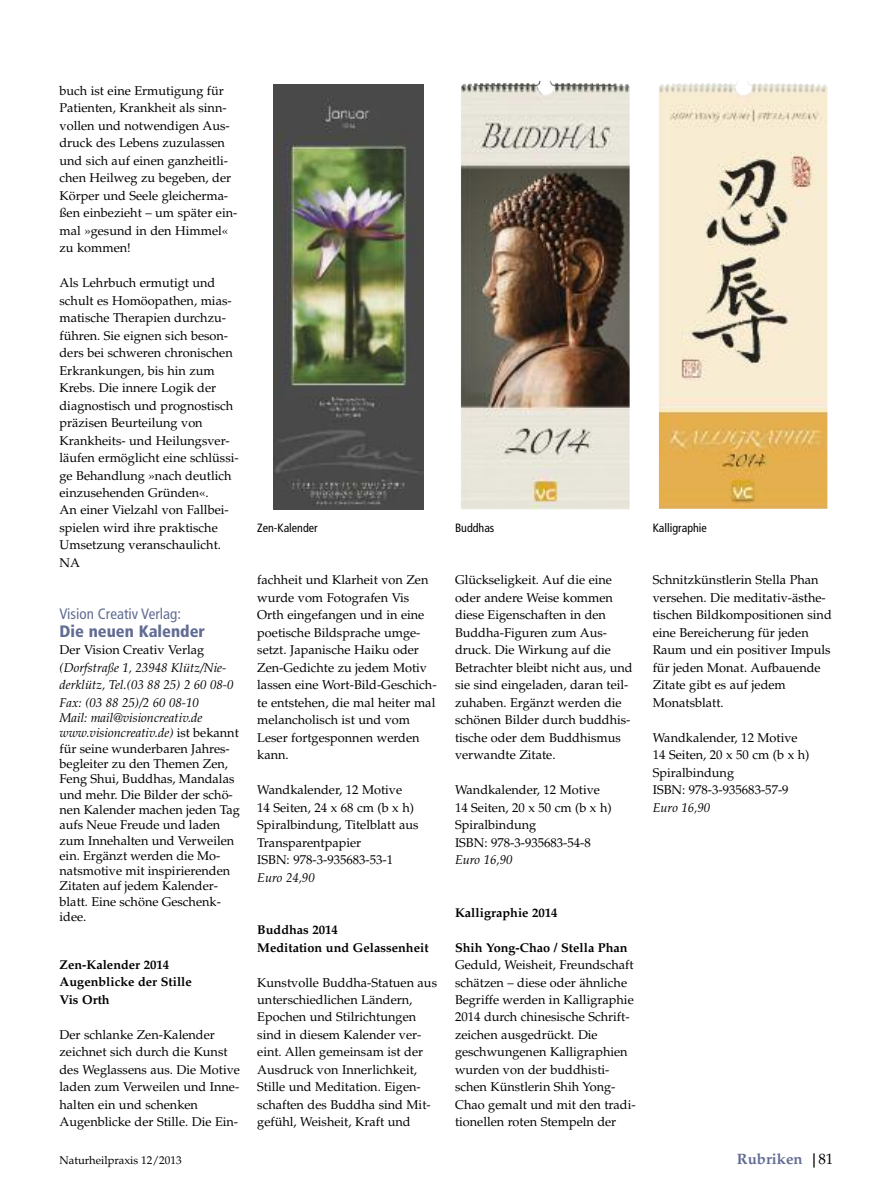
<style>
.page{position:relative;width:893px;height:1191px;background:#fff}
.page>*{position:absolute;margin:0;border:0;box-sizing:border-box;transform-origin:0 0}
.t1{font:900 condensed 16.5px "Frutiger LT Pro";color:#616c93}
.t2{font:condensed 15px "Frutiger LT Pro";color:#616c93}
.t3{font:700 15px "Palatino LT Std";color:#616c93}
.t4{font:12.75px/17.5px "Palatino LT Std";color:#000}
.t5{font:700 12.75px/17.5px "Palatino LT Std";color:#000}
.t6{font:italic 12.75px/17.5px "Palatino LT Std";color:#000}
.t7{font:condensed 12px "Frutiger LT Pro";color:#000}
.t8{font:11.25px "Palatino LT Std";color:#000}
.s1{font-style:italic}
.s2{font-size:14.25px;color:#000}
.s3{font-weight:400;color:#000}
</style>
<div class="page">
<img style="left:461px;top:81px;width:169px;height:428px">
<img style="left:274px;top:84px;width:150px;height:425px">
<img style="left:659px;top:81px;width:168px;height:428px">
<p class="t4" style="left:60px;top:83px;width:179px">buch ist eine Ermutigung für<br>Patienten, Krankheit als sinn&shy;vollen und notwendigen Aus&shy;druck des Lebens zuzulassen und sich auf einen ganzheitli&shy;chen Heilweg zu begeben, der<br>Körper und Seele gleicherma&shy;ßen einbezieht – um später ein&shy;mal »gesund in den Himmel« zu kommen!</p>
<p class="t4" style="left:60px;top:275px;width:181px">Als Lehrbuch ermutigt und schult es Homöopathen, mias&shy;matische Therapien durchzu&shy;führen. Sie eignen sich beson&shy;ders bei schweren chronischen<br>Erkrankungen, bis hin zum<br>Krebs. Die innere Logik der diagnostisch und prognostisch präzisen Beurteilung von<br>Krankheits- und Heilungsver&shy;läufen ermöglicht eine schlüssi&shy;ge Behandlung »nach deutlich einzusehenden Gründen«.<br>An einer Vielzahl von Fallbei&shy;spielen wird ihre praktische<br>Umsetzung veranschaulicht.<br>NA</p>
<p class="t2" style="left:60px;top:609px;width:123px">Vision Creativ Verlag:</p>
<p class="t1" style="left:60px;top:625px;width:147px">Die neuen Kalender</p>
<p class="t4" style="left:60px;top:642px;width:146px">Der Vision Creativ Verlag</p>
<p class="t6" style="left:60px;top:660px;width:176px">(Dorfstraße 1, 23948 Klütz/Nie&shy;derklütz, Tel.(03 88 25) 2 60 08-0<br>Fax: (03 88 25)/2 60 08-10</p>
<p class="t4" style="left:60px;top:711px;width:182px;line-height:15.3px"><span class="s1">Mail: mail@visioncreativ.de www.visioncreativ.de)</span> ist bekannt für seine wunderbaren Jahres&shy;begleiter zu den Themen Zen,<br>Feng Shui, Buddhas, Mandalas und mehr. Die Bilder der schö&shy;nen Kalender machen jeden Tag aufs Neue Freude und laden zum Innehalten und Verweilen ein. Ergänzt werden die Mo&shy;natsmotive mit inspirierenden<br>Zitaten auf jedem Kalender&shy;blatt. Eine schöne Geschenk&shy;idee.</p>
<p class="t5" style="left:60px;top:957px;width:134px">Zen-Kalender 2014<br>Augenblicke der Stille<br>Vis Orth</p>
<p class="t4" style="left:60px;top:1027px;width:182px">Der schlanke Zen-Kalender zeichnet sich durch die Kunst des Weglassens aus. Die Motive laden zum Verweilen und Inne&shy;halten ein und schenken<br>Augenblicke der Stille. Die Ein-</p>
<p class="t7" style="left:257px;top:523px;width:62px">Zen-Kalender</p>
<p class="t7" style="left:455px;top:523px;width:41px">Buddhas</p>
<p class="t7" style="left:653px;top:523px;width:56px">Kalligraphie</p>
<p class="t4" style="left:257px;top:573px;width:181px">fachheit und Klarheit von Zen wurde vom Fotografen Vis<br>Orth eingefangen und in eine poetische Bildsprache umge&shy;setzt. Japanische Haiku oder<br>Zen-Gedichte zu jedem Motiv lassen eine Wort-Bild-Geschich&shy;te entstehen, die mal heiter mal melancholisch ist und vom<br>Leser fortgesponnen werden kann.</p>
<p class="t4" style="left:257px;top:782px;width:163px">Wandkalender, 12 Motive<br>14 Seiten, 24 x 68 cm (b x h)<br>Spiralbindung, Titelblatt aus<br>Transparentpapier<br>ISBN: 978-3-935683-53-1</p>
<p class="t6" style="left:257px;top:870px;width:59px">Euro 24,90</p>
<p class="t5" style="left:257px;top:922px;width:173px">Buddhas 2014<br>Meditation und Gelassenheit</p>
<p class="t4" style="left:257px;top:974px;width:181px">Kunstvolle Buddha-Statuen aus unterschiedlichen Ländern,<br>Epochen und Stilrichtungen sind in diesem Kalender ver&shy;eint. Allen gemeinsam ist der<br>Ausdruck von Innerlichkeit,<br>Stille und Meditation. Eigen&shy;schaften des Buddha sind Mit&shy;gefühl, Weisheit, Kraft und</p>
<p class="t4" style="left:455px;top:573px;width:179px">Glückseligkeit. Auf die eine oder andere Weise kommen diese Eigenschaften in den<br>Buddha-Figuren zum Aus&shy;druck. Die Wirkung auf die<br>Betrachter bleibt nicht aus, und sie sind eingeladen, daran teil&shy;zuhaben. Ergänzt werden die schönen Bilder durch buddhis&shy;tische oder dem Buddhismus verwandte Zitate.</p>
<p class="t4" style="left:455px;top:782px;width:158px">Wandkalender, 12 Motive<br>14 Seiten, 20 x 50 cm (b x h)<br>Spiralbindung<br>ISBN: 978-3-935683-54-8</p>
<p class="t6" style="left:455px;top:852px;width:59px">Euro 16,90</p>
<p class="t5" style="left:455px;top:904px;width:104px">Kalligraphie 2014</p>
<p class="t5" style="left:455px;top:939px;width:174px">Shih Yong-Chao / Stella Phan</p>
<p class="t4" style="left:455px;top:957px;width:182px">Geduld, Weisheit, Freundschaft schätzen – diese oder ähnliche<br>Begriffe werden in Kalligraphie<br>2014 durch chinesische Schrift&shy;zeichen ausgedrückt. Die geschwungenen Kalligraphien wurden von der buddhisti&shy;schen Künstlerin Shih Yong-<br>Chao gemalt und mit den tradi&shy;tionellen roten Stempeln der</p>
<p class="t4" style="left:653px;top:573px;width:181px">Schnitzkünstlerin Stella Phan versehen. Die meditativ-ästhe&shy;tischen Bildkompositionen sind eine Bereicherung für jeden<br>Raum und ein positiver Impuls für jeden Monat. Aufbauende<br>Zitate gibt es auf jedem<br>Monatsblatt.</p>
<p class="t4" style="left:653px;top:730px;width:158px">Wandkalender, 12 Motive<br>14 Seiten, 20 x 50 cm (b x h)<br>Spiralbindung<br>ISBN: 978-3-935683-57-9</p>
<p class="t6" style="left:653px;top:800px;width:59px">Euro 16,90</p>
<p class="t8" style="left:60px;top:1155px;width:124px">Naturheilpraxis 12/2013</p>
<p class="t3" style="left:737px;top:1152px;width:98px">Rubriken <span class="s2">|</span><span class="s3">81</span></p>
</div>
